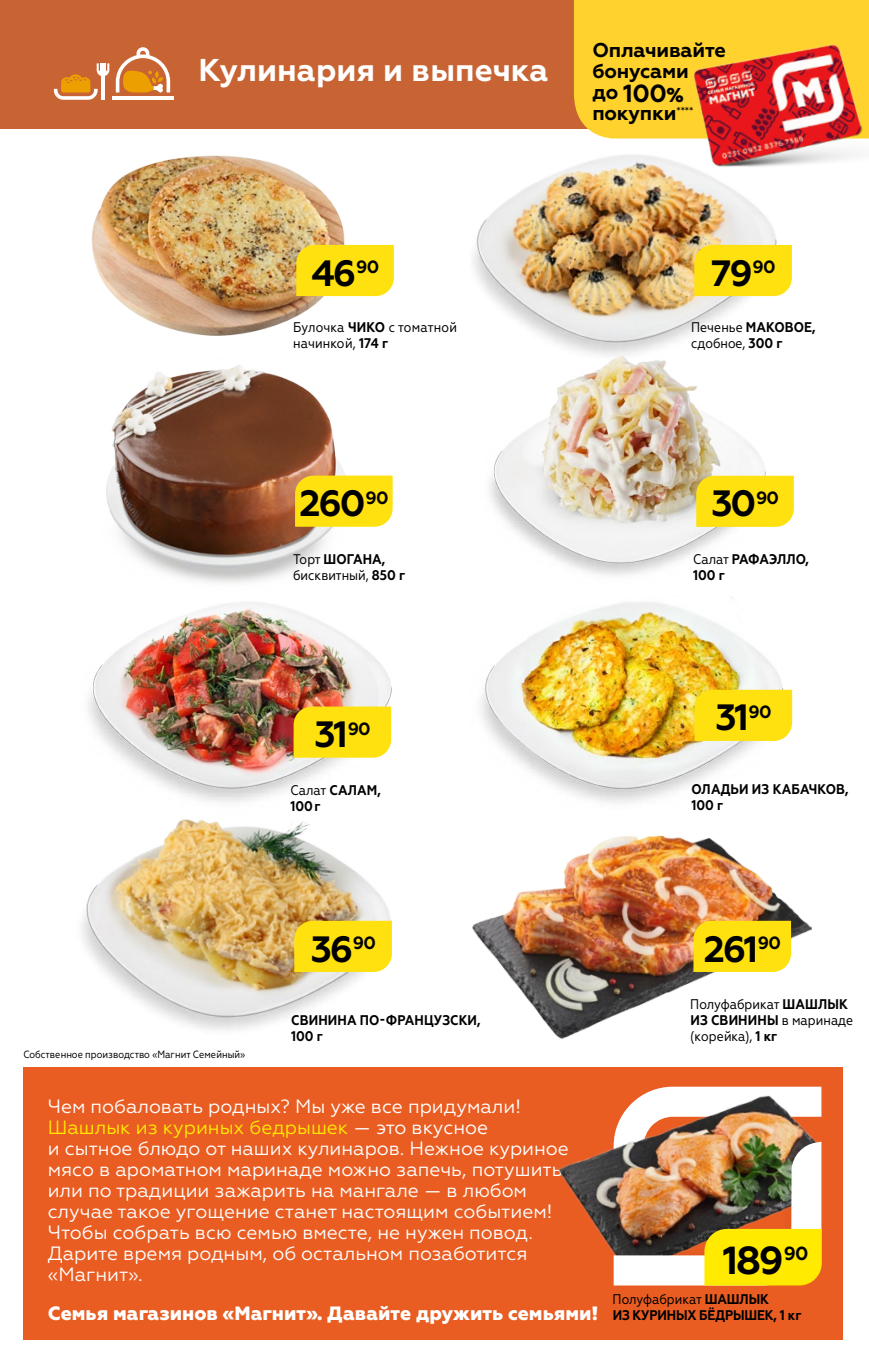
<style>
.page{position:relative;width:869px;height:1365px;background:#fff}
.page>*{position:absolute;margin:0;border:0;box-sizing:border-box;transform-origin:0 0}
.t1{font:700 39.02px "Geometria";color:#000}
.t2{font:700 36.57px "Geometria";letter-spacing:-.06em;color:#000}
.t3{font:700 31.5px "Geometria";color:#fff}
.t4{font:700 24.68px "Geometria";color:#000}
.t5{font:700 19.95px/21px "Geometria";letter-spacing:-.01em;color:#000}
.t6{font:19.25px/21px "Geometria";color:#fff}
.t7{font:800 19.25px "Geometria";color:#fff}
.t8{font:14px/15.8px "Geometria Narrow";color:#000}
.t9{font:700 14px/15.8px "Geometria Narrow";letter-spacing:.005em;color:#000}
.t10{font:10.5px "Geometria Narrow";color:#000}
.s1{font-size:19.95px}
.s2{font-weight:800;font-size:19.95px}
.s3{font-weight:700}
.s4{font-weight:400}
.s5{color:#ffea00}
</style>
<div class="page">
<div style="left:0;top:0;width:868px;height:128px;background:#c86433"></div>
<svg style="left:116px;top:47px;width:54px;height:46px"></svg>
<svg style="left:54px;top:63px;width:55px;height:37px"></svg>
<div style="left:573px;top:0;width:295px;height:138px;background:#ffd22e"></div>
<img style="left:651px;top:34px;width:217px;height:131px">
<div style="left:23px;top:1067px;width:819px;height:272px;background:#e95d22"></div>
<img style="left:773px;top:1285px;width:25px;height:1px">
<img style="left:558px;top:1086px;width:264px;height:182px">
<img style="left:613px;top:1086px;width:208px;height:199px">
<img style="left:82px;top:819px;width:309px;height:212px">
<img style="left:78px;top:96px;width:279px;height:240px">
<img style="left:472px;top:835px;width:340px;height:204px">
<img style="left:88px;top:602px;width:304px;height:200px">
<img style="left:473px;top:148px;width:312px;height:189px">
<div style="left:694px;top:245px;width:97px;height:51px;background:#ffe10f"></div>
<img style="left:489px;top:337px;width:277px;height:239px">
<svg style="left:696px;top:475px;width:97px;height:52px;background:#fde017"></svg>
<img style="left:481px;top:597px;width:312px;height:206px">
<div style="left:694px;top:689px;width:97px;height:51px;background:#ffe10f"></div>
<div style="left:294px;top:920px;width:98px;height:51px;background:#ffe10f"></div>
<div style="left:693px;top:920px;width:97px;height:51px;background:#ffe10f"></div>
<img style="left:106px;top:365px;width:271px;height:218px">
<div style="left:295px;top:475px;width:97px;height:51px;background:#ffe10f"></div>
<div style="left:296px;top:245px;width:97px;height:51px;background:#ffe10f"></div>
<div style="left:293px;top:706px;width:98px;height:51px;background:#ffe10f"></div>
<p class="t3" style="left:198px;top:51px;width:351px">Кулинария и выпечка</p>
<p class="t5" style="left:592px;top:40px;width:135px">Оплачивайте бонусами</p>
<p class="t4" style="left:592px;top:79px;width:92px"><span class="s1">до</span> 100<span class="s2">%</span></p>
<p class="t5" style="left:592px;top:103px;width:102px">покупки<sup>****</sup></p>
<p class="t2" style="left:311px;top:251px;width:69px">46<sup>90</sup></p>
<p class="t8" style="left:293px;top:320px;width:165px">Булочка <span class="s3">ЧИКО</span> с томатной начинкой, <span class="s3">174 г</span></p>
<p class="t2" style="left:710px;top:251px;width:66px">79<sup>90</sup></p>
<p class="t8" style="left:690px;top:320px;width:126px">Печенье <span class="s3">МАКОВОЕ, </span>сдобное, <span class="s3">300 г</span></p>
<p class="t2" style="left:299px;top:482px;width:90px">260<sup>90</sup></p>
<p class="t2" style="left:711px;top:482px;width:69px">30<sup>90</sup></p>
<p class="t8" style="left:293px;top:551px;width:113px">Торт <span class="s3">ШОГАНА, </span>бисквитный, <span class="s3">850 г</span></p>
<p class="t9" style="left:692px;top:552px;width:117px"><span class="s4">Салат</span> РАФАЭЛЛО,<br>100 г</p>
<p class="t2" style="left:314px;top:712px;width:58px">31<sup>90</sup></p>
<p class="t2" style="left:715px;top:696px;width:58px">31<sup>90</sup></p>
<p class="t9" style="left:290px;top:782px;width:92px"><span class="s4">Салат</span> САЛАМ,<br>100г</p>
<p class="t9" style="left:691px;top:781px;width:159px">ОЛАДЬИ ИЗ КАБАЧКОВ,<br>100 г</p>
<p class="t2" style="left:310px;top:926px;width:67px">36<sup>90</sup></p>
<p class="t2" style="left:703px;top:926px;width:78px">261<sup>90</sup></p>
<p class="t9" style="left:291px;top:1012px;width:191px">СВИНИНА ПО-ФРАНЦУЗСКИ,<br>100 г</p>
<p class="t8" style="left:690px;top:996px;width:164px">Полуфабрикат <span class="s3">ШАШЛЫК<br>ИЗ СВИНИНЫ</span> в маринаде (корейка), <span class="s3">1 кг</span></p>
<p class="t10" style="left:23px;top:1048px;width:223px">Собственное производство «Магнит Семейный»</p>
<p class="t6" style="left:48px;top:1095px;width:522px">Чем побаловать родных? Мы уже все придумали!<br><span class="s5">Шашлык из куриных бедрышек</span> — это вкусное<br>и сытное блюдо от наших кулинаров. Нежное куриное мясо в ароматном маринаде можно запечь, потушить или по традиции зажарить на мангале — в любом случае такое угощение станет настоящим событием!<br>Чтобы собрать всю семью вместе, не нужен повод.<br>Дарите время родным, об остальном позаботится «Магнит».</p>
<p class="t7" style="left:48px;top:1301px;width:552px">Семья магазинов «Магнит». Давайте дружить семьями!</p>
<p class="t9" style="left:612px;top:1290px;width:190px"><span class="s4">Полуфабрикат</span> ШАШЛЫК<br>ИЗ КУРИНЫХ БЁДРЫШЕК, 1 кг</p>
<p class="t1" style="left:722px;top:1236px;width:87px">189<sup>90</sup></p>
</div>
